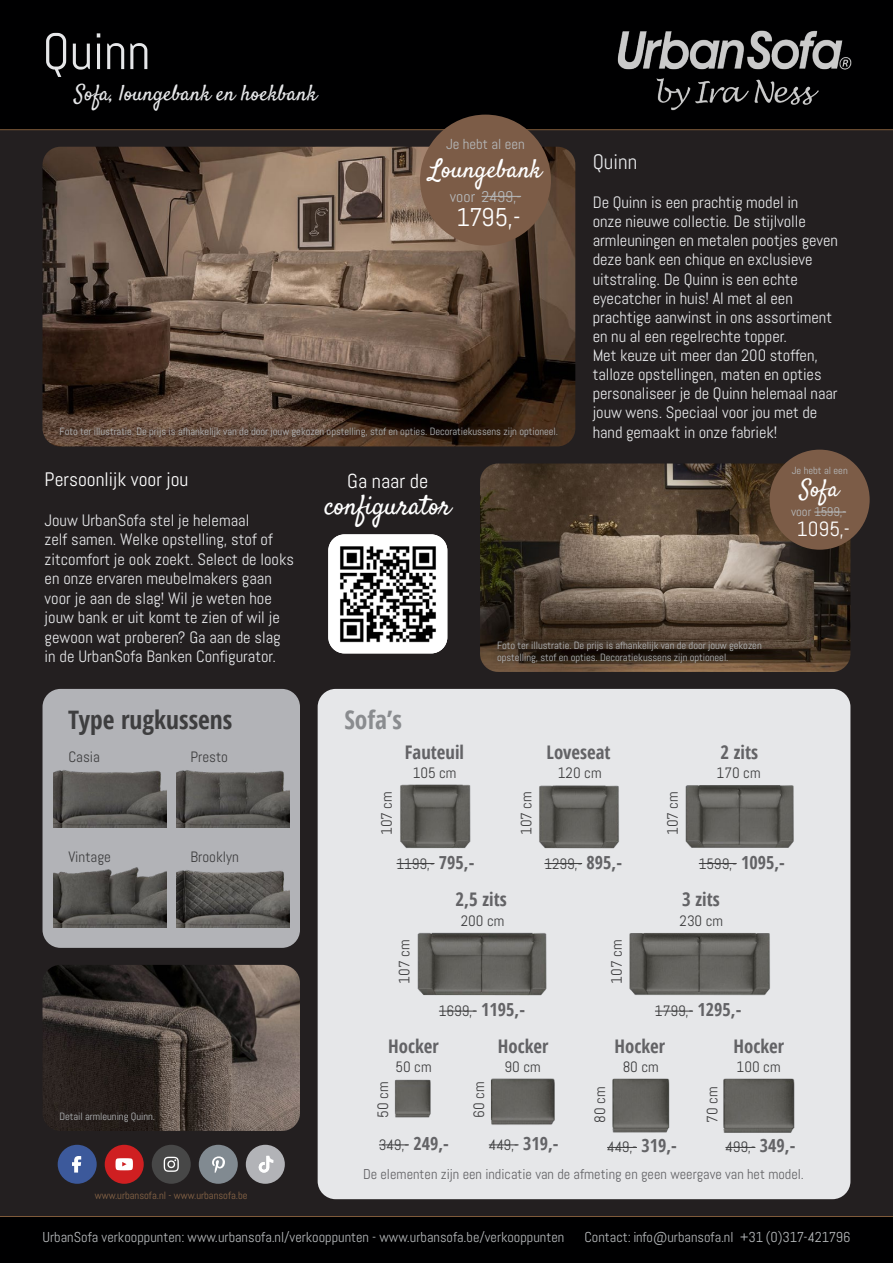
<style>
.page{position:relative;width:893px;height:1263px;background:#231f20}
.page>*{position:absolute;margin:0;border:0;box-sizing:border-box;transform-origin:0 0}
.t1{font:51px "Abel";color:#e6e7e9}
.t2{font:27.75px "Satisfy";letter-spacing:-.01em;color:#fff}
.t3{font:25.8px "Satisfy";color:#fff}
.t4{font:25.65px "Abel";color:#fff}
.t5{font:700 condensed 25.5px "Open Sans";color:#3e3e3f}
.t6{font:700 condensed 25.5px "Open Sans";color:#8a8c8f}
.t7{font:24px "Satisfy";color:#fff}
.t8{font:22.2px "Satisfy";color:#e6e7e9}
.t9{font:21px "Abel";color:#e6e7e9}
.t10{font:20.55px "Abel";color:#fff}
.t11{font:20.25px "Abel";color:#fff}
.t12{font:19.5px "Abel";color:#fff}
.t13{font:700 condensed 18.75px "Open Sans";color:#636366}
.t14{font:16.5px/19px "Abel";letter-spacing:-.005em;color:#e6e7e9}
.t15{font:15.6px "Abel";color:#b6b9bb}
.t16{font:15px "Abel";color:#3e3e3f}
.t17{font:14.4px "Abel";color:#b6b9bb}
.t18{font:14.25px "Abel";color:#636366}
.t19{font:12.45px "Abel";color:#b6b9bb}
.t20{font:10.5px/12.6px "Abel";letter-spacing:-.005em;color:#b6b9bb}
.t21{font:10.5px "Abel";color:#8b6748}
.t22{font:10.35px "Abel";color:#b6b9bb}
.s1{font-size:22.65px}
.s2{font-family:"Open Sans";font-weight:700;font-stretch:condensed;font-size:18px;color:#636366}
</style>
<div class="page">
<div style="left:0;top:0;width:893px;height:130px;background:#000001"></div>
<img style="left:617px;top:30px;width:235px;height:81px">
<hr style="left:0;top:129px;width:893px;height:1px;background:#805c3b">
<div style="left:43px;top:689px;width:257px;height:259px;background:#b2b3b7;border-radius:18px"></div>
<img style="left:43px;top:965px;width:257px;height:166px">
<img style="left:176px;top:770px;width:113px;height:57px">
<img style="left:53px;top:770px;width:113px;height:57px">
<img style="left:53px;top:867px;width:113px;height:61px">
<img style="left:176px;top:870px;width:113px;height:58px">
<div style="left:318px;top:689px;width:532px;height:510px;background:#e6e7e9;border-radius:18px"></div>
<img style="left:43px;top:147px;width:532px;height:299px">
<img style="left:480px;top:463px;width:370px;height:209px">
<img style="left:328px;top:534px;width:119px;height:119px">
<img style="left:417px;top:932px;width:130px;height:64px">
<img style="left:685px;top:785px;width:109px;height:63px">
<img style="left:629px;top:933px;width:141px;height:63px">
<img style="left:539px;top:785px;width:80px;height:64px">
<img style="left:723px;top:1078px;width:72px;height:55px">
<img style="left:490px;top:1078px;width:65px;height:47px">
<img style="left:612px;top:1078px;width:58px;height:55px">
<img style="left:394px;top:1079px;width:37px;height:39px">
<hr style="left:544px;top:863px;width:38px;height:1px;background:#3e3e3f">
<hr style="left:699px;top:863px;width:38px;height:1px;background:#3e3e3f">
<hr style="left:439px;top:1011px;width:38px;height:1px;background:#3e3e3f">
<hr style="left:655px;top:1011px;width:38px;height:1px;background:#3e3e3f">
<hr style="left:725px;top:1147px;width:30px;height:1px;background:#3e3e3f">
<hr style="left:489px;top:1144px;width:30px;height:1px;background:#3e3e3f">
<hr style="left:607px;top:1147px;width:30px;height:1px;background:#3e3e3f">
<hr style="left:379px;top:1144px;width:30px;height:1px;background:#3e3e3f">
<img style="left:400px;top:784px;width:71px;height:64px">
<hr style="left:397px;top:863px;width:37px;height:1px;background:#3e3e3f">
<div style="left:0;top:1216px;width:893px;height:47px;background:#000001"></div>
<hr style="left:0;top:1216px;width:893px;height:1px;background:#805c3b">
<svg style="left:53px;top:422px;width:510px;height:22px;background:#4f392b"></svg>
<div style="left:53px;top:1106px;width:107px;height:23px;background:#231f20"></div>
<svg style="left:491px;top:635px;width:277px;height:35px;background:#463527"></svg>
<div style="left:420px;top:115px;width:131px;height:131px;background:#7c5c47;border-radius:50%"></div>
<hr style="left:482px;top:196px;width:39px;height:1px;background:#b6b9bb">
<div style="left:770px;top:450px;width:100px;height:100px;background:#7c5c47;border-radius:50%"></div>
<hr style="left:814px;top:512px;width:32px;height:1px;background:#b6b9bb">
<div style="left:152px;top:1145px;width:39px;height:39px;background:#474747;border-radius:50%"></div>
<svg style="left:164px;top:1157px;width:15px;height:15px"></svg>
<div style="left:199px;top:1145px;width:39px;height:39px;background:#818a91;border-radius:50%"></div>
<svg style="left:212px;top:1156px;width:13px;height:17px"></svg>
<div style="left:105px;top:1145px;width:39px;height:39px;background:#cf1f21;border-radius:50%"></div>
<svg style="left:116px;top:1158px;width:17px;height:12px"></svg>
<div style="left:58px;top:1145px;width:39px;height:39px;background:#3c599b;border-radius:50%"></div>
<svg style="left:72px;top:1156px;width:9px;height:16px"></svg>
<div style="left:246px;top:1145px;width:39px;height:39px;background:#b2b3b7;border-radius:50%"></div>
<svg style="left:259px;top:1156px;width:14px;height:16px"></svg>
<h1 class="t1" style="left:43px;top:29px;width:109px">Quinn</h1>
<h3 class="t8" style="left:74px;top:80px;width:244px">Sofa, loungebank en hoekbank</h3>
<p class="t17" style="left:446px;top:138px;width:80px">Je hebt al een</p>
<h3 class="t3" style="left:429px;top:153px;width:114px">Loungebank</h3>
<p class="t15" style="left:450px;top:189px;width:73px">voor 2499,-</p>
<h3 class="t4" style="left:456px;top:206px;width:66px">1795,-</h3>
<p class="t20" style="left:60px;top:426px;width:500px">Foto ter illustratie. De prijs is afhankelijk van de door jouw gekozen opstelling, stof en opties. Decoratiekussens zijn optioneel.</p>
<p class="t9" style="left:593px;top:153px;width:46px">Quinn</p>
<p class="t14" style="left:593px;top:194px;width:247px">De Quinn is een prachtig model in<br>onze nieuwe collectie. De stijlvolle armleuningen en metalen pootjes geven deze bank een chique en exclusieve uitstraling. De Quinn is een echte eyecatcher in huis! Al met al een prachtige aanwinst in ons assortiment en nu al een regelrechte topper.<br>Met keuze uit meer dan 200 stoffen, talloze opstellingen, maten en opties personaliseer je de Quinn helemaal naar jouw wens. Speciaal voor jou met de hand gemaakt in onze fabriek!</p>
<p class="t12" style="left:45px;top:470px;width:145px">Persoonlijk voor jou</p>
<p class="t14" style="left:45px;top:512px;width:251px">Jouw UrbanSofa stel je helemaal<br>zelf samen. Welke opstelling, stof of zitcomfort je ook zoekt. Select de looks en onze ervaren meubelmakers gaan voor je aan de slag! Wil je weten hoe jouw bank er uit komt te zien of wil je gewoon wat proberen? Ga aan de slag in de UrbanSofa Banken Configurator.</p>
<p class="t11" style="left:347px;top:472px;width:83px">Ga naar de</p>
<h2 class="t2" style="left:325px;top:488px;width:128px">configurator</h2>
<h3 class="t5" style="left:68px;top:709px;width:166px">Type rugkussens</h3>
<h3 class="t6" style="left:344px;top:709px;width:59px">Sofa’s</h3>
<p class="t20" style="left:497px;top:639px;width:266px">Foto ter illustratie. De prijs is afhankelijk van de door jouw gekozen opstelling, stof en opties. Decoratiekussens zijn optioneel.</p>
<p class="t16" style="left:68px;top:750px;width:33px">Casia</p>
<p class="t16" style="left:190px;top:750px;width:39px">Presto</p>
<p class="t16" style="left:380px;top:835px;width:45px;rotate:-90deg">107 cm</p>
<p class="t13" style="left:405px;top:744px;width:61px">Fauteuil</p>
<p class="t13" style="left:546px;top:744px;width:66px">Loveseat</p>
<p class="t13" style="left:720px;top:744px;width:39px">2 zits</p>
<p class="t16" style="left:413px;top:766px;width:45px">105 cm</p>
<p class="t16" style="left:558px;top:766px;width:45px">120 cm</p>
<p class="t16" style="left:717px;top:766px;width:46px">170 cm</p>
<p class="t16" style="left:520px;top:835px;width:45px;rotate:-90deg">107 cm</p>
<p class="t16" style="left:666px;top:835px;width:45px;rotate:-90deg">107 cm</p>
<p class="t22" style="left:792px;top:466px;width:58px">Je hebt al een</p>
<h3 class="t7" style="left:800px;top:478px;width:40px">So<span class="s1">f</span>a</h3>
<p class="t19" style="left:791px;top:506px;width:57px">voor 1599,-</p>
<p class="t10" style="left:797px;top:520px;width:54px">1095,-</p>
<p class="t16" style="left:68px;top:850px;width:44px">Vintage</p>
<p class="t16" style="left:190px;top:850px;width:50px">Brooklyn</p>
<p class="t20" style="left:60px;top:1111px;width:97px">Detail armleuning Quinn.</p>
<p class="t21" style="left:95px;top:1191px;width:154px">www.urbansofa.nl - www.urbansofa.be</p>
<p class="t16" style="left:397px;top:857px;width:79px">1199,- <span class="s2">795,-</span></p>
<p class="t16" style="left:544px;top:857px;width:79px">1299,- <span class="s2">895,-</span></p>
<p class="t16" style="left:699px;top:857px;width:88px">1599,- <span class="s2">1095,-</span></p>
<p class="t13" style="left:455px;top:892px;width:53px">2,5 zits</p>
<p class="t13" style="left:682px;top:892px;width:39px">3 zits</p>
<p class="t16" style="left:461px;top:914px;width:45px">200 cm</p>
<p class="t16" style="left:680px;top:914px;width:45px">230 cm</p>
<p class="t16" style="left:398px;top:984px;width:45px;rotate:-90deg">107 cm</p>
<p class="t16" style="left:610px;top:984px;width:45px;rotate:-90deg">107 cm</p>
<p class="t16" style="left:439px;top:1004px;width:88px">1699,- <span class="s2">1195,-</span></p>
<p class="t16" style="left:655px;top:1004px;width:88px">1799,- <span class="s2">1295,-</span></p>
<p class="t13" style="left:388px;top:1039px;width:52px">Hocker</p>
<p class="t13" style="left:498px;top:1039px;width:52px">Hocker</p>
<p class="t13" style="left:614px;top:1039px;width:52px">Hocker</p>
<p class="t13" style="left:734px;top:1039px;width:52px">Hocker</p>
<p class="t16" style="left:395px;top:1060px;width:38px">50 cm</p>
<p class="t16" style="left:504px;top:1060px;width:38px">90 cm</p>
<p class="t16" style="left:623px;top:1060px;width:38px">80 cm</p>
<p class="t16" style="left:376px;top:1118px;width:38px;rotate:-90deg">50 cm</p>
<p class="t16" style="left:472px;top:1118px;width:38px;rotate:-90deg">60 cm</p>
<p class="t16" style="left:593px;top:1123px;width:38px;rotate:-90deg">80 cm</p>
<p class="t16" style="left:706px;top:1123px;width:38px;rotate:-90deg">70 cm</p>
<p class="t16" style="left:737px;top:1060px;width:46px">100 cm</p>
<p class="t16" style="left:379px;top:1138px;width:71px">349,- <span class="s2">249,-</span></p>
<p class="t16" style="left:489px;top:1138px;width:71px">449,- <span class="s2">319,-</span></p>
<p class="t16" style="left:607px;top:1141px;width:71px">449,- <span class="s2">319,-</span></p>
<p class="t16" style="left:725px;top:1141px;width:71px">499,- <span class="s2">349,-</span></p>
<p class="t18" style="left:363px;top:1168px;width:442px">De elementen zijn een indicatie van de afmeting en geen weergave van het model.</p>
<p class="t17" style="left:43px;top:1231px;width:523px">UrbanSofa verkooppunten: www.urbansofa.nl/verkooppunten - www.urbansofa.be/verkooppunten</p>
<p class="t17" style="left:585px;top:1231px;width:267px">Contact: info@urbansofa.nl +31 (0)317-421796</p>
</div>
